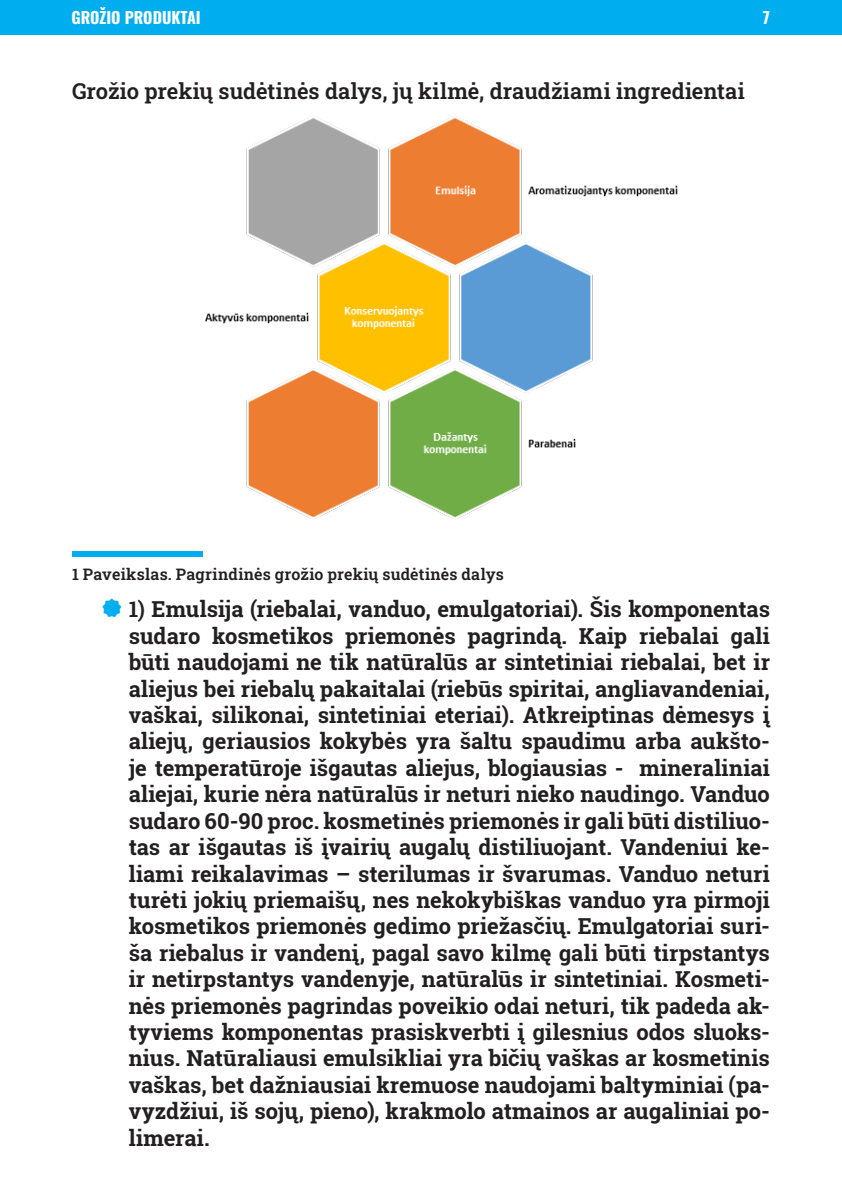
<style>
.page{position:relative;width:842px;height:1191px;background:#fff}
.page>*{position:absolute;margin:0;border:0;box-sizing:border-box;transform-origin:0 0}
.t1{font:700 22px/26.4px "Roboto Slab";letter-spacing:.005em;color:#231f20;text-align:justify}
.Paragraph_Style_1{font:600 22px "Roboto Slab";color:#231f20}
.Figure{font:600 16px "Roboto Slab";letter-spacing:.015em;color:#231f20}
.t2{font:700 16px "Oswald";color:#fff}
.s1{font-family:"Nexa Rust Extras Free";font-weight:400;font-size:46px;color:#00aeef}
.s2{font-weight:600}
</style>
<div class="page">
<div style="left:0;top:0;width:842px;height:34px;background:#00aeef"></div>
<div style="left:72px;top:551px;width:131px;height:6px;background:#00aeef"></div>
<img style="left:205px;top:117px;width:473px;height:402px">
<p class="t2" style="left:71px;top:3px;width:18px">GROŽIO</p>
<p class="t2" style="left:125px;top:3px;width:55px">PRODUKTAI</p>
<p class="t2" style="left:763px;top:3px;width:9px">7</p>
<p class="Paragraph_Style_1" style="left:72px;top:76px;width:674px">Grožio prekių sudėtinės dalys, jų kilmė, draudžiami ingredientai</p>
<p class="Figure" style="left:72px;top:563px;width:433px">1 Paveikslas. Pagrindinės grožio prekių sudėtinės dalys</p>
<p class="t1" style="left:129px;top:596px;width:643px;text-indent:-28px"><span class="s1">A</span> <span class="s2">1)</span> Emulsija (riebalai, vanduo, emulgatoriai). Šis komponentas sudaro kosmetikos priemonės pagrindą. Kaip riebalai gali būti naudojami ne tik natūralūs ar sintetiniai riebalai, bet ir aliejus bei riebalų pakaitalai (riebūs spiritai, angliavandeniai, vaškai, silikonai, sintetiniai eteriai). Atkreiptinas dėmesys į aliejų, geriausios kokybės yra šaltu spaudimu arba aukšto&shy;je temperatūroje išgautas aliejus, blogiausias - mineraliniai aliejai, kurie nėra natūralūs ir neturi nieko naudingo. Vanduo sudaro 60-90 proc. kosmetinės priemonės ir gali būti distiliuo&shy;tas ar išgautas iš įvairių augalų distiliuojant. Vandeniui ke&shy;liami reikalavimas – sterilumas ir švarumas. Vanduo neturi turėti jokių priemaišų, nes nekokybiškas vanduo yra pirmoji kosmetikos priemonės gedimo priežasčių. Emulgatoriai suri&shy;ša riebalus ir vandenį, pagal savo kilmę gali būti tirpstantys ir netirpstantys vandenyje, natūralūs ir sintetiniai. Kosmeti&shy;nės priemonės pagrindas poveikio odai neturi, tik padeda ak&shy;tyviems komponentas prasiskverbti į gilesnius odos sluoks&shy;nius. Natūraliausi emulsikliai yra bičių vaškas ar kosmetinis vaškas, bet dažniausiai kremuose naudojami baltyminiai (pa&shy;vyzdžiui, iš sojų, pieno), krakmolo atmainos ar augaliniai po&shy;limerai.</p>
</div>
